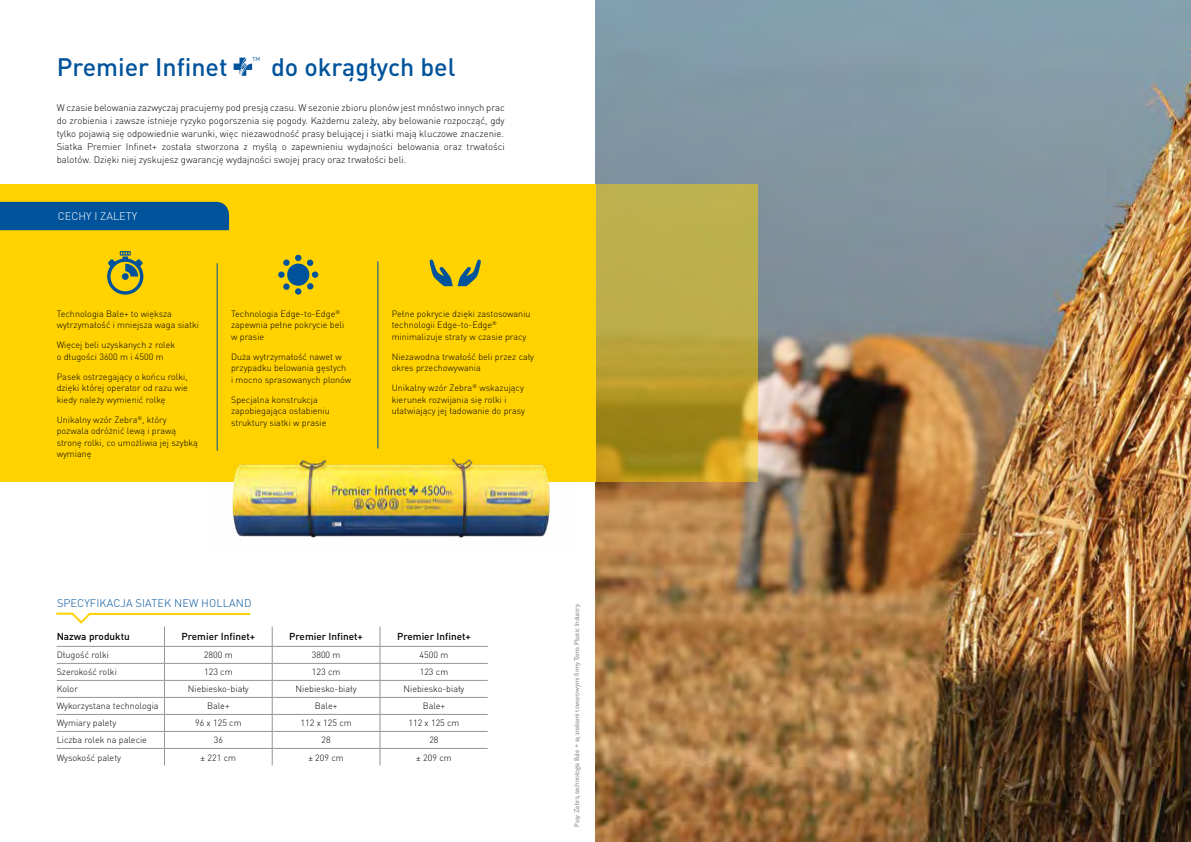
<style>
.page{position:relative;width:1191px;height:842px;background:#fff}
.page>*{position:absolute;margin:0;border:0;box-sizing:border-box;transform-origin:0 0}
.t1{font:500 25px "DIN Pro";color:#00539b}
.t2{font:300 11px "DIN Pro";letter-spacing:.01em;color:#00539b}
.t3{font:300 11px "DIN Pro";color:#fff}
.t4{font:500 10px "DIN Pro";color:#000}
.t5{font:300 9.9px "DIN Pro";color:#00539b}
.t6{font:300 9.5px/13px "DIN Pro";color:#000;text-align:justify}
.t7{font:300 9px/11.5px "DIN Pro";color:#000}
.t8{font:7px "Gill Sans";letter-spacing:-.02em;color:#939598}
</style>
<div class="page">
<img style="left:595px;top:0;width:596px;height:842px">
<svg style="left:595px;top:184px;width:163px;height:298px;fill:#bdad49"></svg>
<svg style="left:234px;top:58px;width:18px;height:18px"></svg>
<hr style="left:164px;top:646px;width:108px;height:1px;background:#939598">
<hr style="left:272px;top:646px;width:108px;height:1px;background:#939598">
<hr style="left:380px;top:646px;width:108px;height:1px;background:#939598">
<hr style="left:164px;top:663px;width:108px;height:1px;background:#939598">
<hr style="left:272px;top:663px;width:108px;height:1px;background:#939598">
<hr style="left:380px;top:663px;width:108px;height:1px;background:#939598">
<hr style="left:164px;top:680px;width:108px;height:1px;background:#939598">
<hr style="left:272px;top:680px;width:108px;height:1px;background:#939598">
<hr style="left:380px;top:680px;width:108px;height:1px;background:#939598">
<hr style="left:164px;top:697px;width:108px;height:1px;background:#939598">
<hr style="left:272px;top:697px;width:108px;height:1px;background:#939598">
<hr style="left:380px;top:697px;width:108px;height:1px;background:#939598">
<hr style="left:164px;top:714px;width:108px;height:1px;background:#939598">
<hr style="left:272px;top:714px;width:108px;height:1px;background:#939598">
<hr style="left:380px;top:714px;width:108px;height:1px;background:#939598">
<hr style="left:164px;top:731px;width:108px;height:1px;background:#939598">
<hr style="left:272px;top:731px;width:108px;height:1px;background:#939598">
<hr style="left:380px;top:731px;width:108px;height:1px;background:#939598">
<hr style="left:164px;top:748px;width:108px;height:1px;background:#939598">
<hr style="left:272px;top:748px;width:108px;height:1px;background:#939598">
<svg style="left:272px;top:626px;width:1px;height:139px"></svg>
<hr style="left:380px;top:748px;width:108px;height:1px;background:#939598">
<svg style="left:380px;top:626px;width:1px;height:139px"></svg>
<svg style="left:56px;top:612px;width:195px;height:153px"></svg>
<div style="left:0;top:184px;width:595px;height:298px;background:#ffd200"></div>
<div style="left:0;top:202px;width:229px;height:28px;background:#00539b"></div>
<img style="left:216px;top:439px;width:334px;height:99px">
<svg style="left:107px;top:251px;width:36px;height:44px"></svg>
<svg style="left:429px;top:259px;width:52px;height:27px"></svg>
<div style="left:287px;top:264px;width:22px;height:22px;background:#00539b;border-radius:50%"></div>
<svg style="left:295px;top:255px;width:6px;height:6px"></svg>
<div style="left:295px;top:288px;width:6px;height:7px;background:#00539b;border-radius:50%"></div>
<div style="left:312px;top:271px;width:6px;height:7px;background:#00539b;border-radius:50%"></div>
<div style="left:278px;top:271px;width:7px;height:7px;background:#00539b;border-radius:50%"></div>
<div style="left:283px;top:259px;width:7px;height:7px;background:#00539b;border-radius:50%"></div>
<svg style="left:307px;top:283px;width:6px;height:6px"></svg>
<svg style="left:307px;top:260px;width:6px;height:6px"></svg>
<svg style="left:283px;top:283px;width:7px;height:7px"></svg>
<hr style="left:217px;top:264px;width:1px;height:186px;background:#00539b">
<hr style="left:377px;top:261px;width:1px;height:187px;background:#00539b">
<h1 class="t1" style="left:57px;top:46px;width:172px">Premier Infinet</h1>
<p class="t5" style="left:252px;top:53px;width:9px">™</p>
<h1 class="t1" style="left:271px;top:46px;width:186px">do okrągłych bel</h1>
<p class="t6" style="left:57px;top:100px;width:449px">W czasie belowania zazwyczaj pracujemy pod presją czasu. W sezonie zbioru plonów jest mnóstwo innych prac do zrobienia i zawsze istnieje ryzyko pogorszenia się pogody. Każdemu zależy, aby belowanie rozpocząć, gdy tylko pojawią się odpowiednie warunki, więc niezawodność prasy belującej i siatki mają kluczowe znaczenie.<br>Siatka Premier Infinet+ została stworzona z myślą o zapewnieniu wydajności belowania oraz trwałości balotów. Dzięki niej zyskujesz gwarancję wydajności swojej pracy oraz trwałości beli.</p>
<p class="t3" style="left:58px;top:207px;width:81px">CECHY I ZALETY</p>
<p class="t7" style="left:57px;top:307px;width:144px">Technologia Bale+ to większa wytrzymałość i mniejsza waga siatki</p>
<p class="t7" style="left:57px;top:338px;width:120px">Więcej beli uzyskanych z rolek o długości 3600 m i 4500 m</p>
<p class="t7" style="left:57px;top:370px;width:133px;text-align:justify">Pasek ostrzegający o końcu rolki, dzięki której operator od razu wie kiedy należy wymienić rolkę</p>
<p class="t7" style="left:57px;top:413px;width:143px">Unikalny wzór Zebra<sup>®</sup>, który pozwala odróżnić lewą i prawą stronę rolki, co umożliwia jej szybką wymianę</p>
<p class="t7" style="left:231px;top:307px;width:115px">Technologia Edge-to-Edge<sup>® </sup>zapewnia pełne pokrycie beli w prasie</p>
<p class="t7" style="left:231px;top:350px;width:122px">Duża wytrzymałość nawet w przypadku belowania gęstych<br>i mocno sprasowanych plonów</p>
<p class="t7" style="left:231px;top:393px;width:100px">Specjalna konstrukcja zapobiegająca osłabieniu struktury siatki w prasie</p>
<p class="t7" style="left:392px;top:307px;width:140px">Pełne pokrycie dzięki zastosowaniu technologii Edge-to-Edge<sup>® </sup>minimalizuje straty w czasie pracy</p>
<p class="t7" style="left:392px;top:350px;width:144px">Niezawodna trwałość beli przez cały okres przechowywania</p>
<p class="t7" style="left:392px;top:381px;width:135px">Unikalny wzór Zebra<sup>®</sup> wskazujący kierunek rozwijania się rolki i ułatwiający jej ładowanie do prasy</p>
<p class="t2" style="left:57px;top:594px;width:196px">SPECYFIKACJA SIATEK NEW HOLLAND</p>
<p class="t4" style="left:57px;top:628px;width:75px">Nazwa produktu</p>
<p class="t4" style="left:181px;top:628px;width:75px">Premier Infinet+</p>
<p class="t4" style="left:289px;top:628px;width:75px">Premier Infinet+</p>
<p class="t4" style="left:397px;top:628px;width:75px">Premier Infinet+</p>
<p class="t7" style="left:57px;top:648px;width:54px">Długość rolki</p>
<p class="t7" style="left:204px;top:648px;width:30px">2800 m</p>
<p class="t7" style="left:312px;top:648px;width:30px">3800 m</p>
<p class="t7" style="left:419px;top:648px;width:30px">4500 m</p>
<p class="t7" style="left:57px;top:665px;width:62px">Szerokość rolki</p>
<p class="t7" style="left:204px;top:665px;width:30px">123 cm</p>
<p class="t7" style="left:312px;top:665px;width:30px">123 cm</p>
<p class="t7" style="left:420px;top:665px;width:30px">123 cm</p>
<p class="t7" style="left:57px;top:682px;width:23px">Kolor</p>
<p class="t7" style="left:188px;top:682px;width:62px">Niebiesko-biały</p>
<p class="t7" style="left:296px;top:682px;width:62px">Niebiesko-biały</p>
<p class="t7" style="left:403px;top:682px;width:62px">Niebiesko-biały</p>
<p class="t7" style="left:57px;top:699px;width:103px">Wykorzystana technologia</p>
<p class="t7" style="left:207px;top:699px;width:24px">Bale+</p>
<p class="t7" style="left:315px;top:699px;width:24px">Bale+</p>
<p class="t7" style="left:423px;top:699px;width:24px">Bale+</p>
<p class="t7" style="left:57px;top:716px;width:61px">Wymiary palety</p>
<p class="t7" style="left:195px;top:716px;width:48px">96 x 125 cm</p>
<p class="t7" style="left:300px;top:716px;width:53px">112 x 125 cm</p>
<p class="t7" style="left:408px;top:716px;width:53px">112 x 125 cm</p>
<p class="t7" style="left:57px;top:734px;width:92px">Liczba rolek na palecie</p>
<p class="t7" style="left:214px;top:734px;width:11px">36</p>
<p class="t7" style="left:321px;top:734px;width:11px">28</p>
<p class="t7" style="left:429px;top:734px;width:11px">28</p>
<p class="t7" style="left:57px;top:751px;width:66px">Wysokość palety</p>
<p class="t7" style="left:201px;top:751px;width:37px">± 221 cm</p>
<p class="t7" style="left:308px;top:751px;width:37px">± 209 cm</p>
<p class="t7" style="left:416px;top:751px;width:37px">± 209 cm</p>
<p class="t8" style="left:572px;top:826px;width:225px;rotate:-90deg">Pasy Zebra, technologia Bale + są znakami towarowymi firmy Tama Plastic Industry.</p>
</div>
